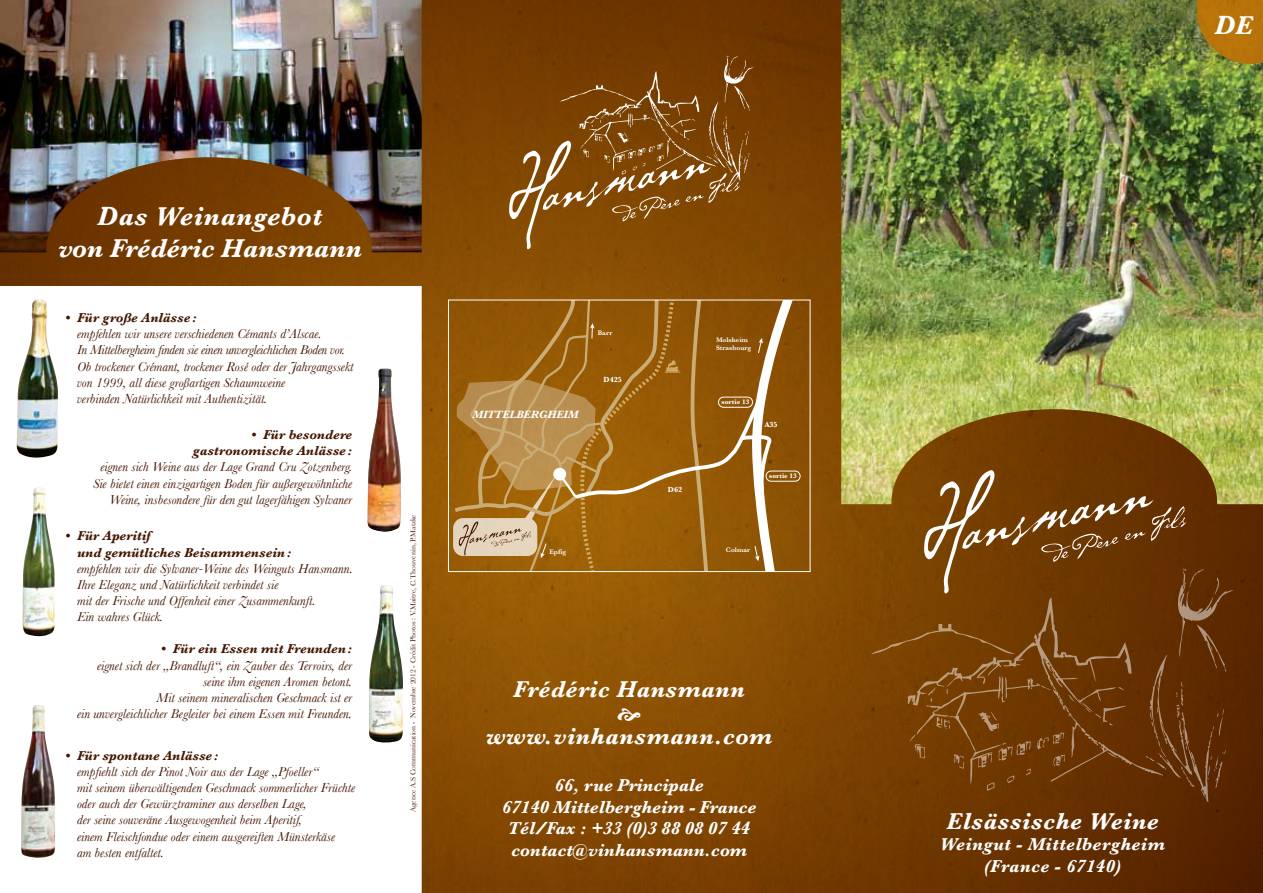
<style>
.page{position:relative;width:1263px;height:893px;background:#fff}
.page>*{position:absolute;margin:0;border:0;box-sizing:border-box;transform-origin:0 0}
.t1{font:italic 700 27px/32.4px "Baskerville";color:#fff;text-align:center}
.t2{font:italic 700 24px/46.5px "Baskerville";letter-spacing:.02em;color:#fff;text-align:center}
.t3{font:italic 700 18px/21.6px "Baskerville";color:#fff;text-align:center}
.t4{font:italic 700 18px/21.6px "Baskerville";letter-spacing:.025em;color:#fff;text-align:center}
.t5{font:italic 13.5px/16.2px "Baskerville";color:#451700}
.t6{font:italic 700 13.5px/16.2px "Baskerville";color:#451700;text-align:right}
.t7{font:italic 700 11.1px "Baskerville";color:#fff}
.t8{font:700 7.65px "Baskerville";color:#fff}
.t9{font:7.5px "Baskerville";color:#451700}
.t10{font:600 6.9px/8.2px "Baskerville";color:#fff}
.t11{font:700 6.9px "Baskerville";color:#fff}
</style>
<div class="page">
<img style="left:0;top:0;width:1263px;height:893px">
<svg style="left:924px;top:470px;width:263px;height:98px"></svg>
<svg style="left:871px;top:568px;width:363px;height:234px;fill:#6e3800"></svg>
<svg style="left:509px;top:55px;width:245px;height:194px"></svg>
<img style="left:17px;top:300px;width:41px;height:158px">
<img style="left:366px;top:369px;width:35px;height:165px">
<img style="left:22px;top:487px;width:33px;height:151px">
<img style="left:369px;top:585px;width:34px;height:158px">
<img style="left:21px;top:705px;width:35px;height:155px">
<div style="left:766px;top:471px;width:34px;height:11px;border:1px solid #fff;border-radius:5px"></div>
<svg style="left:453px;top:302px;width:346px;height:268px"></svg>
<div style="left:448px;top:300px;width:362px;height:272px;border:1px solid #fff"></div>
<img style="left:1196px;top:0;width:67px;height:64px">
<svg style="left:618px;top:708px;width:22px;height:13px"></svg>
<h1 class="t1" style="left:58px;top:200px;width:305px">Das Weinangebot<br>von Frédéric Hansmann</h1>
<p class="t6" style="left:65px;top:309px;width:133px">• Für große Anlässe :</p>
<p class="t5" style="left:77px;top:326px;width:278px">empfehlen wir unsere verschiedenen Cémants d’Alscae.<br>In Mittelbergheim finden sie einen unvergleichlichen Boden vor.<br>Ob trockener Crémant, trockener Rosé oder der Jahrgangssekt von 1999, all diese großartigen Schaumweine<br>verbinden Natürlichkeit mit Authentizität.</p>
<p class="t6" style="left:193px;top:426px;width:161px">• Für besondere gastronomische Anlässe :</p>
<p class="t5" style="left:93px;top:459px;width:261px;text-align:right">eignen sich Weine aus der Lage Grand Cru Zotzenberg.<br>Sie bietet einen einzigartigen Boden für außergewöhnliche<br>Weine, insbesondere für den gut lagerfähigen Sylvaner</p>
<p class="t6" style="left:77px;top:528px;width:216px;text-align:left;text-indent:-12px">• Für Aperitif<br>und gemütliches Beisammensein:</p>
<p class="t5" style="left:77px;top:560px;width:277px">empfehlen wir die Sylvaner-Weine des Weinguts Hansmann.<br>Ihre Eleganz und Natürlichkeit verbindet sie<br>mit der Frische und Offenheit einer Zusammenkunft.<br>Ein wahres Glück.</p>
<p class="t6" style="left:161px;top:641px;width:193px">• Für ein Essen mit Freunden:</p>
<p class="t5" style="left:77px;top:657px;width:277px;text-align:right">eignet sich der „Brandluft“, ein Zauber des Terroirs, der seine ihm eigenen Aromen betont.<br>Mit seinem mineralischen Geschmack ist er<br>ein unvergleichlicher Begleiter bei einem Essen mit Freunden.</p>
<p class="t6" style="left:65px;top:747px;width:155px">• Für spontane Anlässe :</p>
<p class="t5" style="left:77px;top:763px;width:280px">empfiehlt sich der Pinot Noir aus der Lage „Pfoeller“<br>mit seinem überwältigenden Geschmack sommerlicher Früchte oder auch der Gewürztraminer aus derselben Lage,<br>der seine souveräne Ausgewogenheit beim Aperitif,<br>einem Fleischfondue oder einem ausgereiften Münsterkäse<br>am besten entfaltet.</p>
<p class="t9" style="left:409px;top:812px;width:299px;rotate:-90deg">Agence A.S Communication - Novembre 2012 - Crédit Photos : V.Maitre, C.Thouvenin, P.Matzke</p>
<p class="t7" style="left:472px;top:408px;width:108px">MITTELBERGHEIM</p>
<p class="t10" style="left:598px;top:329px;width:16px">Barr</p>
<p class="t8" style="left:604px;top:375px;width:20px">D425</p>
<p class="t8" style="left:668px;top:485px;width:16px">D62</p>
<p class="t10" style="left:716px;top:335px;width:37px">Molsheim<br>Strasbourg</p>
<p class="t11" style="left:721px;top:398px;width:29px">sortie 13</p>
<p class="t8" style="left:765px;top:420px;width:15px">A35</p>
<p class="t11" style="left:769px;top:472px;width:29px">sortie 13</p>
<p class="t10" style="left:549px;top:547px;width:18px">Epfig</p>
<p class="t10" style="left:726px;top:546px;width:26px">Colmar</p>
<h2 class="t2" style="left:486px;top:666px;width:287px">Frédéric Hansmann www.vinhansmann.com</h2>
<h3 class="t3" style="left:502px;top:774px;width:256px">66, rue Principale<br>67140 Mittelbergheim - France<br>Tél/Fax : +33 (0)3 88 08 07 44 contact@vinhansmann.com</h3>
<h1 class="t1" style="left:1214px;top:9px;width:40px">DE</h1>
<h2 class="t2" style="left:946px;top:798px;width:214px">Elsässische Weine</h2>
<h3 class="t4" style="left:940px;top:834px;width:226px">Weingut - Mittelbergheim (France - 67140)</h3>
</div>
